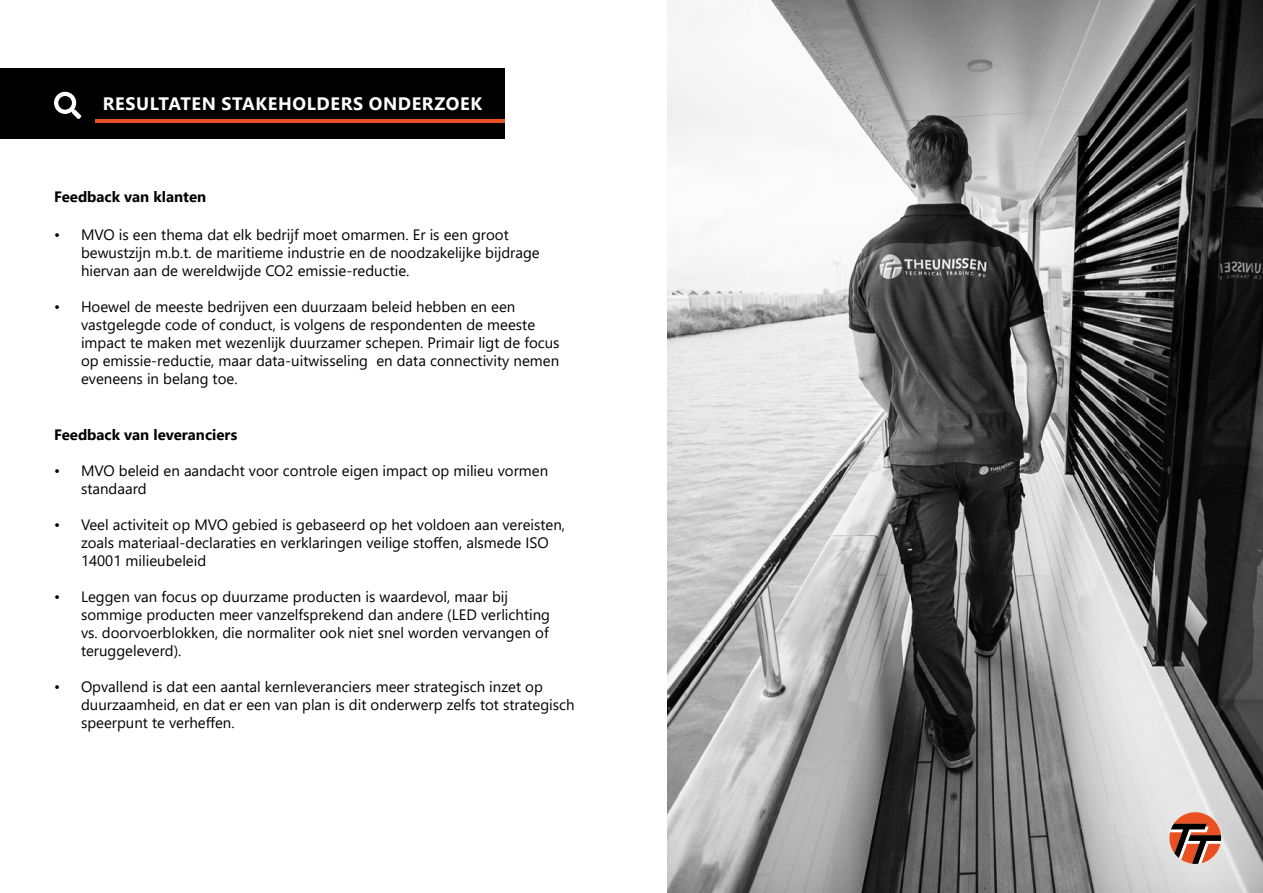
<style>
.page{position:relative;width:1263px;height:893px;background:#fff}
.page>*{position:absolute;margin:0;border:0;box-sizing:border-box;transform-origin:0 0}
.t1{font:700 18px "Segoe UI";letter-spacing:.035em;color:#fff}
.t2{font:15px/18px "Segoe UI";color:#000}
.t3{font:700 15px "Segoe UI";color:#000}
</style>
<div class="page">
<img style="left:668px;top:0;width:595px;height:893px">
<div style="left:0;top:68px;width:504px;height:71px;background:#000"></div>
<hr style="left:95px;top:119px;width:409px;height:3px;background:#e95223">
<svg style="left:54px;top:92px;width:27px;height:27px"></svg>
<svg style="left:1169px;top:812px;width:52px;height:52px;background:#af725f"></svg>
<p class="t1" style="left:103px;top:87px;width:381px">RESULTATEN STAKEHOLDERS ONDERZOEK</p>
<p class="t3" style="left:54px;top:183px;width:154px">Feedback van klanten</p>
<p class="t2" style="left:81px;top:224px;width:460px;text-indent:-27px">• MVO is een thema dat elk bedrijf moet omarmen. Er is een groot bewustzijn m.b.t. de maritieme industrie en de noodzakelijke bijdrage hiervan aan de wereldwijde CO2 emissie-reductie.</p>
<p class="t2" style="left:81px;top:296px;width:480px;text-indent:-27px">• Hoewel de meeste bedrijven een duurzaam beleid hebben en een vastgelegde code of conduct, is volgens de respondenten de meeste impact te maken met wezenlijk duurzamer schepen. Primair ligt de focus op emissie-reductie, maar data-uitwisseling en data connectivity nemen eveneens in belang toe.</p>
<p class="t3" style="left:54px;top:420px;width:185px">Feedback van leveranciers</p>
<p class="t2" style="left:81px;top:460px;width:469px;text-indent:-27px">• MVO beleid en aandacht voor controle eigen impact op milieu vormen standaard</p>
<p class="t2" style="left:81px;top:514px;width:486px;text-indent:-27px">• Veel activiteit op MVO gebied is gebaseerd op het voldoen aan vereisten, zoals materiaal-declaraties en verklaringen veilige stoffen, alsmede ISO<br>14001 milieubeleid</p>
<p class="t2" style="left:81px;top:586px;width:471px;text-indent:-27px">• Leggen van focus op duurzame producten is waardevol, maar bij sommige producten meer vanzelfsprekend dan andere (LED verlichting vs. doorvoerblokken, die normaliter ook niet snel worden vervangen of teruggeleverd).</p>
<p class="t2" style="left:81px;top:676px;width:495px;text-indent:-27px">• Opvallend is dat een aantal kernleveranciers meer strategisch inzet op duurzaamheid, en dat er een van plan is dit onderwerp zelfs tot strategisch speerpunt te verheffen.</p>
</div>
